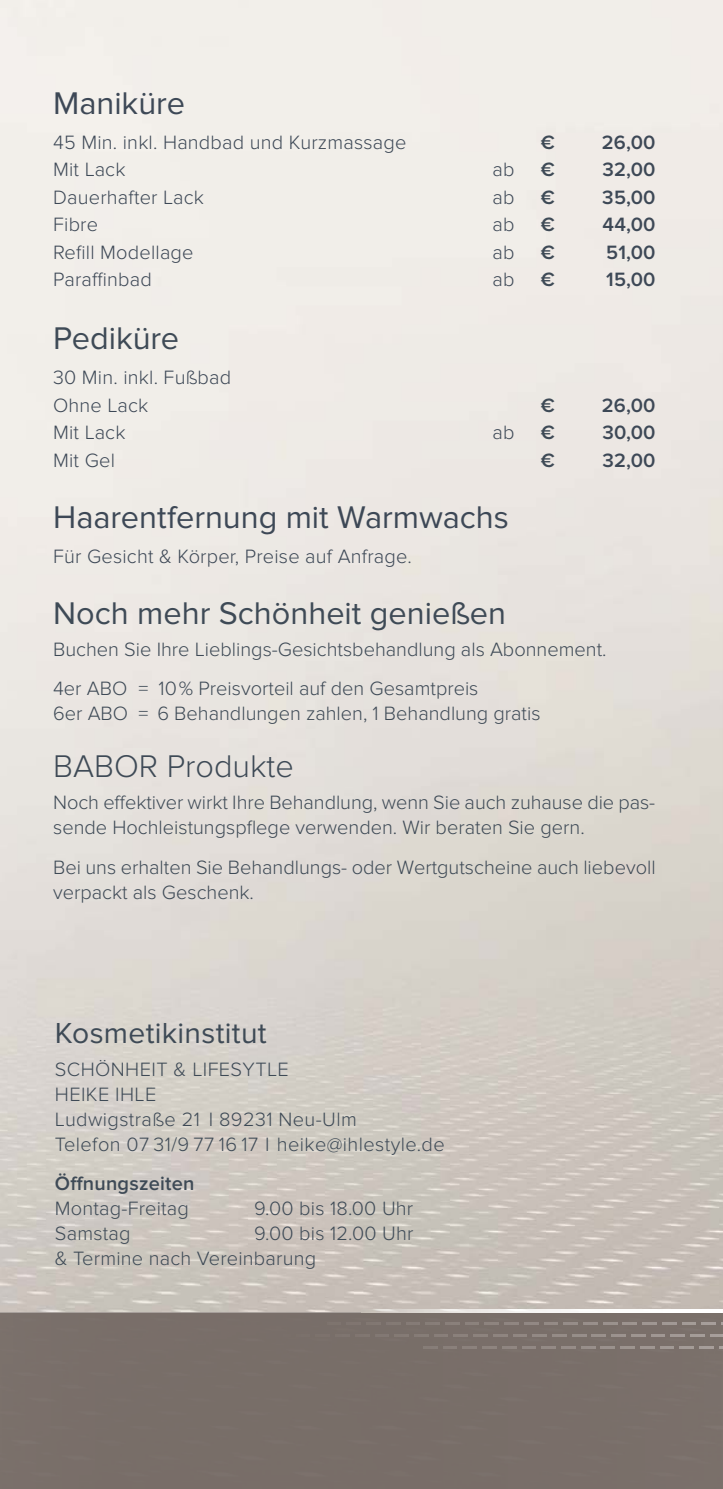
<style>
.page{position:relative;width:723px;height:1489px;background:#fff}
.page>*{position:absolute;margin:0;border:0;box-sizing:border-box;transform-origin:0 0}
.t1{font:32.5px "Proxima Nova";color:#3d4856}
.t2{font:32.5px "Proxima Nova";color:#3e4a56}
.t3{font:300 32.5px "Proxima Nova";color:#3e4a56}
.t4{font:30px "Proxima Nova";letter-spacing:.01em;color:#3e4a56}
.t5{font:300 20px/25px "Proxima Nova";color:#3e4a56}
.t6{font:300 20px/27.5px "Proxima Nova";letter-spacing:.01em;color:#3d4856}
.t7{font:300 20px/25px "Proxima Nova";letter-spacing:.02em;color:#3e4a56}
.t8{font:600 20px "Proxima Nova";letter-spacing:.01em;color:#3d4856}
.t9{font:600 20px "Proxima Nova";letter-spacing:.01em;color:#3e4a56}
</style>
<div class="page">
<img style="left:722px;top:0;width:1px;height:1309px">
<div style="left:0;top:1312px;width:723px;height:176px;background:#796e69"></div>
<svg style="left:327px;top:1322px;width:14px;height:2px"></svg>
<svg style="left:347px;top:1322px;width:14px;height:2px"></svg>
<svg style="left:367px;top:1322px;width:13px;height:2px"></svg>
<svg style="left:386px;top:1322px;width:14px;height:2px"></svg>
<svg style="left:406px;top:1322px;width:14px;height:2px"></svg>
<svg style="left:426px;top:1322px;width:13px;height:2px"></svg>
<svg style="left:445px;top:1322px;width:14px;height:2px"></svg>
<svg style="left:465px;top:1322px;width:14px;height:2px"></svg>
<svg style="left:485px;top:1322px;width:14px;height:2px"></svg>
<svg style="left:505px;top:1322px;width:13px;height:2px"></svg>
<svg style="left:524px;top:1322px;width:14px;height:2px"></svg>
<svg style="left:544px;top:1322px;width:14px;height:2px"></svg>
<svg style="left:564px;top:1322px;width:13px;height:2px"></svg>
<svg style="left:583px;top:1322px;width:14px;height:2px"></svg>
<svg style="left:603px;top:1322px;width:14px;height:2px"></svg>
<svg style="left:623px;top:1322px;width:14px;height:2px"></svg>
<svg style="left:643px;top:1322px;width:13px;height:2px"></svg>
<svg style="left:662px;top:1322px;width:14px;height:2px"></svg>
<svg style="left:682px;top:1322px;width:14px;height:2px"></svg>
<svg style="left:702px;top:1322px;width:13px;height:2px"></svg>
<svg style="left:276px;top:1334px;width:14px;height:2px"></svg>
<svg style="left:296px;top:1334px;width:14px;height:2px"></svg>
<svg style="left:316px;top:1334px;width:14px;height:2px"></svg>
<svg style="left:336px;top:1334px;width:13px;height:2px"></svg>
<svg style="left:355px;top:1334px;width:14px;height:2px"></svg>
<svg style="left:375px;top:1334px;width:14px;height:2px"></svg>
<svg style="left:395px;top:1334px;width:13px;height:2px"></svg>
<svg style="left:414px;top:1334px;width:14px;height:2px"></svg>
<svg style="left:434px;top:1334px;width:14px;height:2px"></svg>
<svg style="left:454px;top:1334px;width:14px;height:2px"></svg>
<svg style="left:474px;top:1334px;width:13px;height:2px"></svg>
<svg style="left:493px;top:1334px;width:14px;height:2px"></svg>
<svg style="left:513px;top:1334px;width:14px;height:2px"></svg>
<svg style="left:533px;top:1334px;width:13px;height:2px"></svg>
<svg style="left:552px;top:1334px;width:14px;height:2px"></svg>
<svg style="left:572px;top:1334px;width:14px;height:2px"></svg>
<svg style="left:592px;top:1334px;width:14px;height:2px"></svg>
<svg style="left:612px;top:1334px;width:13px;height:2px"></svg>
<svg style="left:631px;top:1334px;width:14px;height:2px"></svg>
<svg style="left:651px;top:1334px;width:14px;height:2px"></svg>
<svg style="left:671px;top:1334px;width:13px;height:2px"></svg>
<svg style="left:690px;top:1334px;width:14px;height:2px"></svg>
<svg style="left:710px;top:1334px;width:13px;height:2px"></svg>
<svg style="left:423px;top:1345px;width:14px;height:2px"></svg>
<svg style="left:443px;top:1345px;width:14px;height:2px"></svg>
<svg style="left:463px;top:1345px;width:14px;height:2px"></svg>
<svg style="left:483px;top:1345px;width:13px;height:2px"></svg>
<svg style="left:502px;top:1345px;width:14px;height:2px"></svg>
<svg style="left:522px;top:1345px;width:14px;height:2px"></svg>
<svg style="left:542px;top:1345px;width:13px;height:2px"></svg>
<svg style="left:561px;top:1345px;width:14px;height:2px"></svg>
<svg style="left:581px;top:1345px;width:14px;height:2px"></svg>
<svg style="left:601px;top:1345px;width:14px;height:2px"></svg>
<svg style="left:621px;top:1345px;width:13px;height:2px"></svg>
<svg style="left:640px;top:1345px;width:14px;height:2px"></svg>
<svg style="left:660px;top:1345px;width:14px;height:2px"></svg>
<svg style="left:680px;top:1345px;width:13px;height:2px"></svg>
<svg style="left:699px;top:1345px;width:14px;height:2px"></svg>
<h1 class="t1" style="left:53px;top:91px;width:133px">Maniküre</h1>
<p class="t6" style="left:53px;top:130px;width:355px">45 Min. inkl. Handbad und Kurzmassage</p>
<p class="t9" style="left:541px;top:135px;width:16px">€</p>
<p class="t8" style="left:602px;top:135px;width:55px">26,00</p>
<p class="t6" style="left:53px;top:157px;width:74px">Mit Lack</p>
<p class="t6" style="left:493px;top:157px;width:24px">ab</p>
<p class="t9" style="left:541px;top:162px;width:16px">€</p>
<p class="t8" style="left:602px;top:162px;width:55px">32,00</p>
<p class="t6" style="left:53px;top:185px;width:152px">Dauerhafter Lack</p>
<p class="t6" style="left:493px;top:185px;width:24px">ab</p>
<p class="t9" style="left:541px;top:190px;width:16px">€</p>
<p class="t8" style="left:602px;top:190px;width:55px">35,00</p>
<p class="t6" style="left:53px;top:212px;width:47px">Fibre</p>
<p class="t6" style="left:493px;top:212px;width:24px">ab</p>
<p class="t9" style="left:541px;top:217px;width:16px">€</p>
<p class="t8" style="left:602px;top:217px;width:55px">44,00</p>
<p class="t6" style="left:53px;top:240px;width:142px">Refill Modellage</p>
<p class="t6" style="left:493px;top:240px;width:24px">ab</p>
<p class="t9" style="left:541px;top:245px;width:16px">€</p>
<p class="t8" style="left:606px;top:245px;width:51px">51,00</p>
<p class="t6" style="left:53px;top:267px;width:100px">Paraffinbad</p>
<p class="t6" style="left:493px;top:267px;width:24px">ab</p>
<p class="t9" style="left:541px;top:272px;width:16px">€</p>
<p class="t8" style="left:606px;top:272px;width:51px">15,00</p>
<h1 class="t2" style="left:53px;top:326px;width:128px">Pediküre</h1>
<p class="t6" style="left:53px;top:365px;width:179px">30 Min. inkl. Fußbad<br>Ohne Lack</p>
<p class="t9" style="left:541px;top:397px;width:16px">€</p>
<p class="t8" style="left:602px;top:397px;width:55px">26,00</p>
<p class="t6" style="left:53px;top:420px;width:74px">Mit Lack</p>
<p class="t6" style="left:493px;top:420px;width:24px">ab</p>
<p class="t9" style="left:541px;top:425px;width:16px">€</p>
<p class="t8" style="left:602px;top:425px;width:55px">30,00</p>
<p class="t6" style="left:53px;top:447px;width:63px">Mit Gel</p>
<p class="t9" style="left:541px;top:452px;width:16px">€</p>
<p class="t8" style="left:602px;top:452px;width:55px">32,00</p>
<h1 class="t1" style="left:53px;top:504px;width:457px">Haarentfernung mit Warmwachs</h1>
<p class="t6" style="left:53px;top:543px;width:360px">Für Gesicht &amp; Körper, Preise auf Anfrage.</p>
<h1 class="t2" style="left:53px;top:600px;width:454px">Noch mehr Schönheit genießen</h1>
<p class="t5" style="left:53px;top:631px;width:555px;line-height:39.2px">Buchen Sie Ihre Lieblings-Gesichtsbehandlung als Abonnement.<br>4er ABO = 10% Preisvorteil auf den Gesamtpreis</p>
<p class="t5" style="left:53px;top:702px;width:489px">6er ABO = 6 Behandlungen zahlen, 1 Behandlung gratis</p>
<h1 class="t3" style="left:53px;top:754px;width:242px">BABOR Produkte</h1>
<p class="t5" style="left:53px;top:791px;width:604px">Noch effektiver wirkt Ihre Behandlung, wenn Sie auch zuhause die pas&shy;sende Hochleistungspflege verwenden. Wir beraten Sie gern.</p>
<p class="t5" style="left:53px;top:855px;width:604px">Bei uns erhalten Sie Behandlungs- oder Wertgutscheine auch liebevoll verpackt als Geschenk.</p>
<h2 class="t4" style="left:55px;top:1021px;width:213px">Kosmetikinstitut</h2>
<p class="t7" style="left:55px;top:1057px;width:391px">SCHÖNHEIT &amp; LIFESYTLE<br>HEIKE IHLE<br>Ludwigstraße 21 І 89231 Neu-Ulm<br>Telefon 07 31/9 77 16 17 І heike@ihlestyle.de</p>
<p class="t9" style="left:55px;top:1175px;width:141px">Öffnungszeiten</p>
<p class="t5" style="left:55px;top:1196px;width:136px">Montag-Freitag</p>
<p class="t5" style="left:254px;top:1196px;width:161px">9.00 bis 18.00 Uhr</p>
<p class="t5" style="left:55px;top:1221px;width:77px">Samstag</p>
<p class="t5" style="left:55px;top:1221px;width:360px;text-indent:199px">9.00 bis 12.00 Uhr &amp; Termine nach Vereinbarung</p>
</div>
